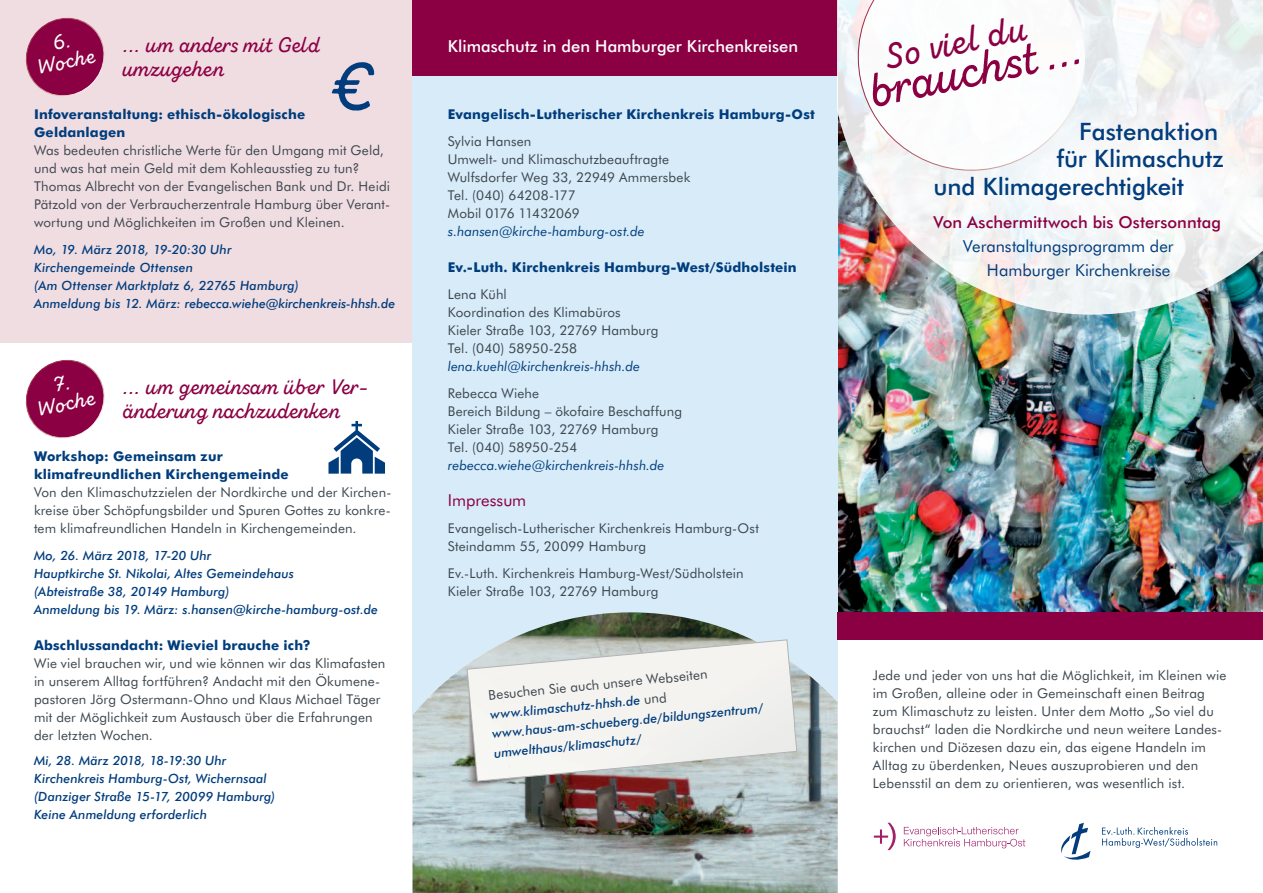
<style>
.page{position:relative;width:1263px;height:893px;background:#fff}
.page>*{position:absolute;margin:0;border:0;box-sizing:border-box;transform-origin:0 0}
.t1{font:45.9px "Zing Script Rust SB Base";color:#8b0043}
.t2{font:34.8px "Zing Script Rust SB Base";color:#8b0043}
.t3{font:500 24px "Futura BT";letter-spacing:-.005em;color:#013d7d}
.t4{font:21px/24px "Zing Script Rust SB Base";letter-spacing:.015em;color:#8b0043}
.t5{font:20.25px/20.2px "Zing Script Rust SB Base";color:#fff;text-align:center}
.t6{font:16.5px/24px "Futura BT";color:#013d7d;text-align:right}
.t7{font:500 16.5px "Futura BT";color:#fff}
.t8{font:500 16.5px "Futura BT";letter-spacing:.005em;color:#8b0043}
.t9{font:16.5px "Futura BT";color:#8b0043}
.t10{font:13.5px/18px "Futura BT";letter-spacing:.01em;color:#3d474f}
.t11{font:700 13.5px/18px "Futura BT";letter-spacing:.015em;color:#013d7d}
.t12{font:italic 13.5px "Futura BT";letter-spacing:.005em;color:#013d7d}
.t13{font:italic 500 12.75px/18px "Futura BT";letter-spacing:.005em;color:#013d7d}
</style>
<div class="page">
<img style="left:838px;top:315px;width:425px;height:297px">
<div style="left:0;top:0;width:412px;height:342px;background:#f0dde2"></div>
<div style="left:412px;top:76px;width:426px;height:638px;background:#d7ebf8"></div>
<div style="left:412px;top:0;width:426px;height:76px;background:#8b0043"></div>
<img style="left:838px;top:0;width:425px;height:315px">
<img style="left:412px;top:612px;width:426px;height:281px">
<div style="left:838px;top:612px;width:425px;height:27px;background:#8b0043"></div>
<svg style="left:858px;top:0;width:405px;height:257px"></svg>
<svg style="left:1061px;top:823px;width:29px;height:37px"></svg>
<svg style="left:1102px;top:827px;width:115px;height:21px"></svg>
<svg style="left:25px;top:17px;width:80px;height:79px"></svg>
<svg style="left:25px;top:359px;width:80px;height:80px"></svg>
<svg style="left:904px;top:827px;width:121px;height:21px"></svg>
<svg style="left:874px;top:823px;width:22px;height:27px"></svg>
<svg style="left:328px;top:421px;width:57px;height:53px"></svg>
<svg style="left:332px;top:62px;width:42px;height:49px"></svg>
<svg style="left:460px;top:685px;width:92px;height:109px;background:#a3afae"></svg>
<svg style="left:467px;top:640px;width:330px;height:141px"></svg>
<svg style="left:567px;top:615px;width:99px;height:159px"></svg>
<h3 class="t5" style="left:31px;top:38px;width:60px;rotate:-12deg">6.<br>Woche</h3>
<h3 class="t4" style="left:122px;top:33px;width:199px">... um anders mit Geld umzugehen</h3>
<p class="t11" style="left:34px;top:105px;width:273px">Infoveranstaltung: ethisch-ökologische<br>Geldanlagen</p>
<p class="t10" style="left:34px;top:141px;width:358px">Was bedeuten christliche Werte für den Umgang mit Geld, und was hat mein Geld mit dem Kohleausstieg zu tun?<br>Thomas Albrecht von der Evangelischen Bank und Dr. Heidi Pätzold von der Verbraucherzentrale Hamburg über Verant&shy;wortung und Möglichkeiten im Großen und Kleinen.</p>
<p class="t13" style="left:34px;top:240px;width:363px">Mo, 19. März 2018, 19-20:30 Uhr<br>Kirchengemeinde Ottensen<br>(Am Ottenser Marktplatz 6, 22765 Hamburg)<br>Anmeldung bis 12. März: rebecca.wiehe@kirchenkreis-hhsh.de</p>
<h3 class="t5" style="left:31px;top:380px;width:60px;rotate:-12deg">7.<br>Woche</h3>
<h3 class="t4" style="left:122px;top:375px;width:248px">... um gemeinsam über Ver&shy;änderung nachzudenken</h3>
<p class="t11" style="left:34px;top:447px;width:256px">Workshop: Gemeinsam zur klimafreundlichen Kirchengemeinde</p>
<p class="t10" style="left:34px;top:483px;width:359px;text-align:justify">Von den Klimaschutzzielen der Nordkirche und der Kirchen&shy;kreise über Schöpfungsbilder und Spuren Gottes zu konkre&shy;tem klimafreundlichen Handeln in Kirchengemeinden.</p>
<p class="t13" style="left:34px;top:546px;width:345px">Mo, 26. März 2018, 17-20 Uhr<br>Hauptkirche St. Nikolai, Altes Gemeindehaus<br>(Abteistraße 38, 20149 Hamburg)<br>Anmeldung bis 19. März: s.hansen@kirche-hamburg-ost.de</p>
<p class="t11" style="left:34px;top:636px;width:278px">Abschlussandacht: Wieviel brauche ich?</p>
<p class="t10" style="left:34px;top:654px;width:353px">Wie viel brauchen wir, und wie können wir das Klimafasten in unserem Alltag fortführen? Andacht mit den Ökumene&shy;pastoren Jörg Ostermann-Ohno und Klaus Michael Täger mit der Möglichkeit zum Austausch über die Erfahrungen der letzten Wochen.</p>
<p class="t13" style="left:34px;top:752px;width:243px">Mi, 28. März 2018, 18-19:30 Uhr Kirchenkreis Hamburg-Ost, Wichernsaal (Danziger Straße 15-17, 20099 Hamburg)<br>Keine Anmeldung erforderlich</p>
<p class="t7" style="left:448px;top:36px;width:352px">Klimaschutz in den Hamburger Kirchenkreisen</p>
<p class="t11" style="left:448px;top:105px;width:369px">Evangelisch-Lutherischer Kirchenkreis Hamburg-Ost</p>
<p class="t10" style="left:448px;top:132px;width:244px">Sylvia Hansen<br>Umwelt- und Klimaschutzbeauftragte<br>Wulfsdorfer Weg 33, 22949 Ammersbek<br>Tel. (040) 64208-177<br>Mobil 0176 11432069</p>
<p class="t12" style="left:448px;top:223px;width:198px">s.hansen@kirche-hamburg-ost.de</p>
<p class="t11" style="left:448px;top:258px;width:350px">Ev.-Luth. Kirchenkreis Hamburg-West/Südholstein</p>
<p class="t10" style="left:448px;top:285px;width:212px">Lena Kühl<br>Koordination des Klimabüros<br>Kieler Straße 103, 22769 Hamburg<br>Tel. (040) 58950-258</p>
<p class="t12" style="left:448px;top:358px;width:194px">lena.kuehl@kirchenkreis-hhsh.de</p>
<p class="t10" style="left:448px;top:384px;width:236px">Rebecca Wiehe<br>Bereich Bildung – ökofaire Beschaffung<br>Kieler Straße 103, 22769 Hamburg<br>Tel. (040) 58950-254</p>
<p class="t12" style="left:448px;top:457px;width:218px">rebecca.wiehe@kirchenkreis-hhsh.de</p>
<p class="t9" style="left:448px;top:490px;width:80px">Impressum</p>
<p class="t10" style="left:448px;top:519px;width:312px">Evangelisch-Lutherischer Kirchenkreis Hamburg-Ost<br>Steindamm 55, 20099 Hamburg</p>
<p class="t10" style="left:448px;top:564px;width:297px">Ev.-Luth. Kirchenkreis Hamburg-West/Südholstein<br>Kieler Straße 103, 22769 Hamburg</p>
<p class="t10" style="left:488px;top:685px;width:221px;rotate:-5deg">Besuchen Sie auch unsere Webseiten</p>
<p class="t13" style="left:489px;top:706px;width:152px;rotate:-6deg">www.klimaschutz-hhsh.de</p>
<p class="t13" style="left:491px;top:726px;width:274px;line-height:18.9px;rotate:-6deg">www.haus-am-schueberg.de/bildungszentrum/ umwelthaus/klimaschutz/</p>
<h2 class="t2" style="left:881px;top:36px;width:144px;rotate:-12deg">So viel du</h2>
<h1 class="t1" style="left:864px;top:64px;width:217px;rotate:-12deg">brauchst ...</h1>
<h3 class="t3" style="left:1079px;top:117px;width:141px">Fastenaktion</h3>
<h3 class="t3" style="left:1057px;top:144px;width:168px">für Klimaschutz</h3>
<h3 class="t3" style="left:933px;top:172px;width:252px">und Klimagerechtigkeit</h3>
<p class="t8" style="left:933px;top:212px;width:289px">Von Aschermittwoch bis Ostersonntag</p>
<p class="t6" style="left:963px;top:234px;width:212px">Veranstaltungsprogramm der<br>Hamburger Kirchenkreise</p>
<p class="t10" style="left:873px;top:666px;width:355px">Jede und jeder von uns hat die Möglichkeit, im Kleinen wie im Großen, alleine oder in Gemeinschaft einen Beitrag zum Klimaschutz zu leisten. Unter dem Motto „So viel du brauchst“ laden die Nordkirche und neun weitere Landes&shy;kirchen und Diözesen dazu ein, das eigene Handeln im Alltag zu überdenken, Neues auszuprobieren und den Lebensstil an dem zu orientieren, was wesentlich ist.</p>
</div>
